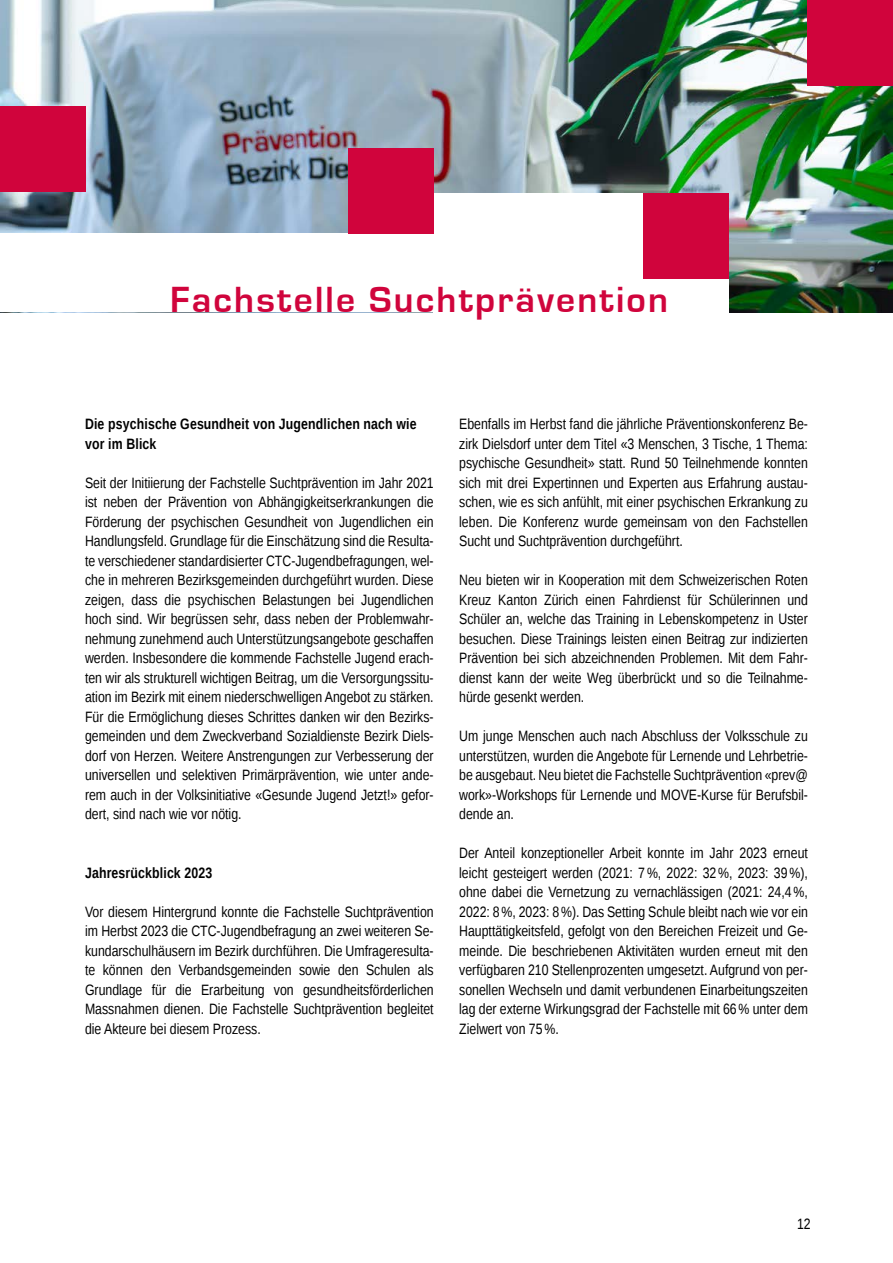
<style>
.page{position:relative;width:893px;height:1263px;background:#fff}
.page>*{position:absolute;margin:0;border:0;box-sizing:border-box;transform-origin:0 0}
.t1{font:700 37.5px "Eurostile";letter-spacing:.06em;color:#d0043c}
.t2{font:15px/19.5px "Liberation Sans Narrow";color:#000;text-align:justify}
.t3{font:700 15px/19.5px "Liberation Sans Narrow";letter-spacing:.01em;color:#000}
</style>
<div class="page">
<img style="left:0;top:0;width:893px;height:312px">
<div style="left:808px;top:0;width:85px;height:85px;background:#d0043c"></div>
<div style="left:0;top:106px;width:85px;height:85px;background:#d0043c"></div>
<div style="left:170px;top:234px;width:264px;height:78px;background:#fff"></div>
<div style="left:434px;top:193px;width:295px;height:121px;background:#fff"></div>
<div style="left:349px;top:149px;width:85px;height:85px;background:#d0043c"></div>
<div style="left:0;top:234px;width:170px;height:78px;background:#fff"></div>
<div style="left:644px;top:193px;width:85px;height:85px;background:#d0043c"></div>
<h1 class="t1" style="left:170px;top:279px;width:500px">Fachstelle Suchtprävention</h1>
<p class="t3" style="left:85px;top:414px;width:333px">Die psychische Gesundheit von Jugendlichen nach wie vor im Blick</p>
<p class="t2" style="left:85px;top:473px;width:350px">Seit der Initiierung der Fachstelle Suchtprävention im Jahr 2021 ist neben der Prävention von Abhängigkeitserkrankungen die Förderung der psychischen Gesundheit von Jugendlichen ein Handlungsfeld. Grundlage für die Einschätzung sind die Resulta&shy;te verschiedener standardisierter CTC-Jugendbefragungen, wel&shy;che in mehreren Bezirksgemeinden durchgeführt wurden. Diese zeigen, dass die psychischen Belastungen bei Jugendlichen hoch sind. Wir begrüssen sehr, dass neben der Problemwahr&shy;nehmung zunehmend auch Unterstützungsangebote geschaffen werden. Insbesondere die kommende Fachstelle Jugend erach&shy;ten wir als strukturell wichtigen Beitrag, um die Versorgungssitu&shy;ation im Bezirk mit einem niederschwelligen Angebot zu stärken.<br>Für die Ermöglichung dieses Schrittes danken wir den Bezirks&shy;gemeinden und dem Zweckverband Sozialdienste Bezirk Diels&shy;dorf von Herzen. Weitere Anstrengungen zur Verbesserung der universellen und selektiven Primärprävention, wie unter ande&shy;rem auch in der Volksinitiative «Gesunde Jugend Jetzt!» gefor&shy;dert, sind nach wie vor nötig.</p>
<p class="t3" style="left:85px;top:862px;width:129px">Jahresrückblick 2023</p>
<p class="t2" style="left:85px;top:902px;width:350px">Vor diesem Hintergrund konnte die Fachstelle Suchtprävention im Herbst 2023 die CTC-Jugendbefragung an zwei weiteren Se&shy;kundarschulhäusern im Bezirk durchführen. Die Umfrageresulta&shy;te können den Verbandsgemeinden sowie den Schulen als Grundlage für die Erarbeitung von gesundheitsförderlichen Massnahmen dienen. Die Fachstelle Suchtprävention begleitet die Akteure bei diesem Prozess.</p>
<p class="t2" style="left:459px;top:415px;width:350px">Ebenfalls im Herbst fand die jährliche Präventionskonferenz Be&shy;zirk Dielsdorf unter dem Titel «3 Menschen, 3 Tische, 1 Thema: psychische Gesundheit» statt. Rund 50 Teilnehmende konnten sich mit drei Expertinnen und Experten aus Erfahrung austau&shy;schen, wie es sich anfühlt, mit einer psychischen Erkrankung zu leben. Die Konferenz wurde gemeinsam von den Fachstellen Sucht und Suchtprävention durchgeführt.</p>
<p class="t2" style="left:459px;top:571px;width:350px">Neu bieten wir in Kooperation mit dem Schweizerischen Roten Kreuz Kanton Zürich einen Fahrdienst für Schülerinnen und Schüler an, welche das Training in Lebenskompetenz in Uster besuchen. Diese Trainings leisten einen Beitrag zur indizierten Prävention bei sich abzeichnenden Problemen. Mit dem Fahr&shy;dienst kann der weite Weg überbrückt und so die Teilnahme&shy;hürde gesenkt werden.</p>
<p class="t2" style="left:459px;top:727px;width:350px">Um junge Menschen auch nach Abschluss der Volksschule zu unterstützen, wurden die Angebote für Lernende und Lehrbetrie&shy;be ausgebaut. Neu bietet die Fachstelle Suchtprävention «prev@ work»-Workshops für Lernende und MOVE-Kurse für Berufsbil&shy;dende an.</p>
<p class="t2" style="left:459px;top:844px;width:350px">Der Anteil konzeptioneller Arbeit konnte im Jahr 2023 erneut leicht gesteigert werden (2021: 7%, 2022: 32%, 2023: 39%), ohne dabei die Vernetzung zu vernachlässigen (2021: 24,4%, 2022: 8%, 2023: 8%). Das Setting Schule bleibt nach wie vor ein Haupttätigkeitsfeld, gefolgt von den Bereichen Freizeit und Ge&shy;meinde. Die beschriebenen Aktivitäten wurden erneut mit den verfügbaren 210 Stellenprozenten umgesetzt. Aufgrund von per&shy;sonellen Wechseln und damit verbundenen Einarbeitungszeiten lag der externe Wirkungsgrad der Fachstelle mit 66% unter dem Zielwert von 75%.</p>
<p class="t2" style="left:797px;top:1214px;width:15px">12</p>
</div>
